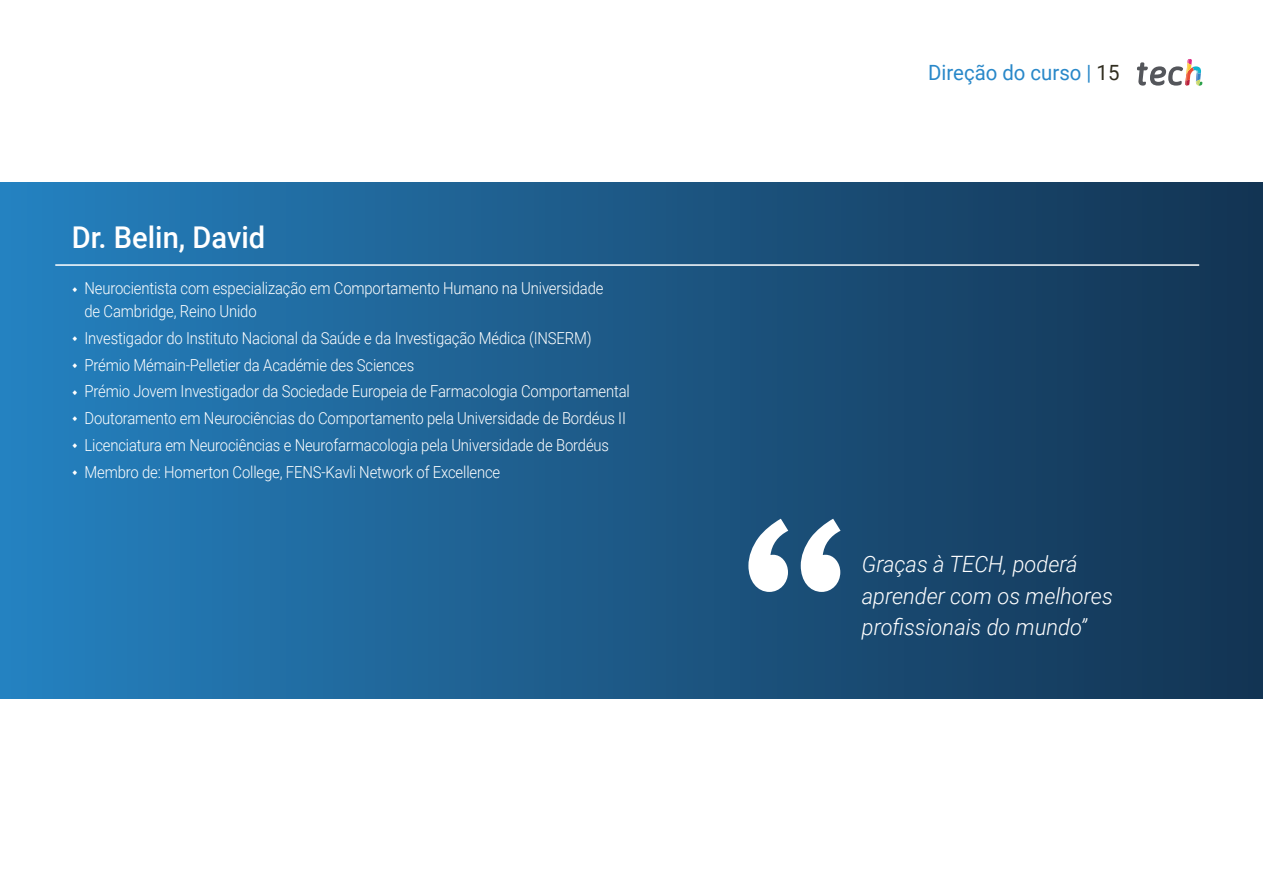
<style>
.page{position:relative;width:1263px;height:893px;background:#fff}
.page>*{position:absolute;margin:0;border:0;box-sizing:border-box;transform-origin:0 0}
.t1{font:500 30px "Roboto";color:#fff}
.t2{font:italic 300 22.5px/31.5px "Roboto";color:#fff}
.t3{font:21px "Roboto";color:#2988c9}
.t4{font:300 16.5px/26.7px "Roboto";letter-spacing:-.01em;color:#fff;scale:.9 1}
.s1{color:#312e20}
</style>
<div class="page">
<svg style="left:1137px;top:59px;width:65px;height:27px"></svg>
<div style="left:0;top:182px;width:1263px;height:516px;background:linear-gradient(to right,#2580be,#133250)"></div>
<svg style="left:748px;top:519px;width:92px;height:73px"></svg>
<hr style="left:55px;top:264px;width:1144px;height:2px;background:#fff">
<svg style="left:73px;top:287px;width:4px;height:5px"></svg>
<svg style="left:73px;top:336px;width:4px;height:5px"></svg>
<svg style="left:73px;top:363px;width:4px;height:5px"></svg>
<svg style="left:73px;top:390px;width:4px;height:5px"></svg>
<svg style="left:73px;top:416px;width:4px;height:5px"></svg>
<svg style="left:73px;top:443px;width:4px;height:5px"></svg>
<svg style="left:73px;top:470px;width:4px;height:5px"></svg>
<h1 class="t1" style="left:72px;top:216px;width:195px">Dr. Belin, David</h1>
<p class="t4" style="left:85px;top:277px;width:578px;line-height:22.5px">Neurocientista com especialização em Comportamento Humano na Universidade de Cambridge, Reino Unido</p>
<p class="t4" style="left:85px;top:324px;width:607px">Investigador do Instituto Nacional da Saúde e da Investigação Médica (INSERM)<br>Prémio Mémain-Pelletier da Académie des Sciences<br>Prémio Jovem Investigador da Sociedade Europeia de Farmacologia Comportamental Doutoramento em Neurociências do Comportamento pela Universidade de Bordéus II Licenciatura em Neurociências e Neurofarmacologia pela Universidade de Bordéus Membro de: Homerton College, FENS-Kavli Network of Excellence</p>
<p class="t3" style="left:928px;top:57px;width:193px">Direção do curso | <span class="s1">15</span></p>
<h2 class="t2" style="left:862px;top:548px;width:252px">Graças à TECH, poderá aprender com os melhores profissionais do mundo”</h2>
</div>
